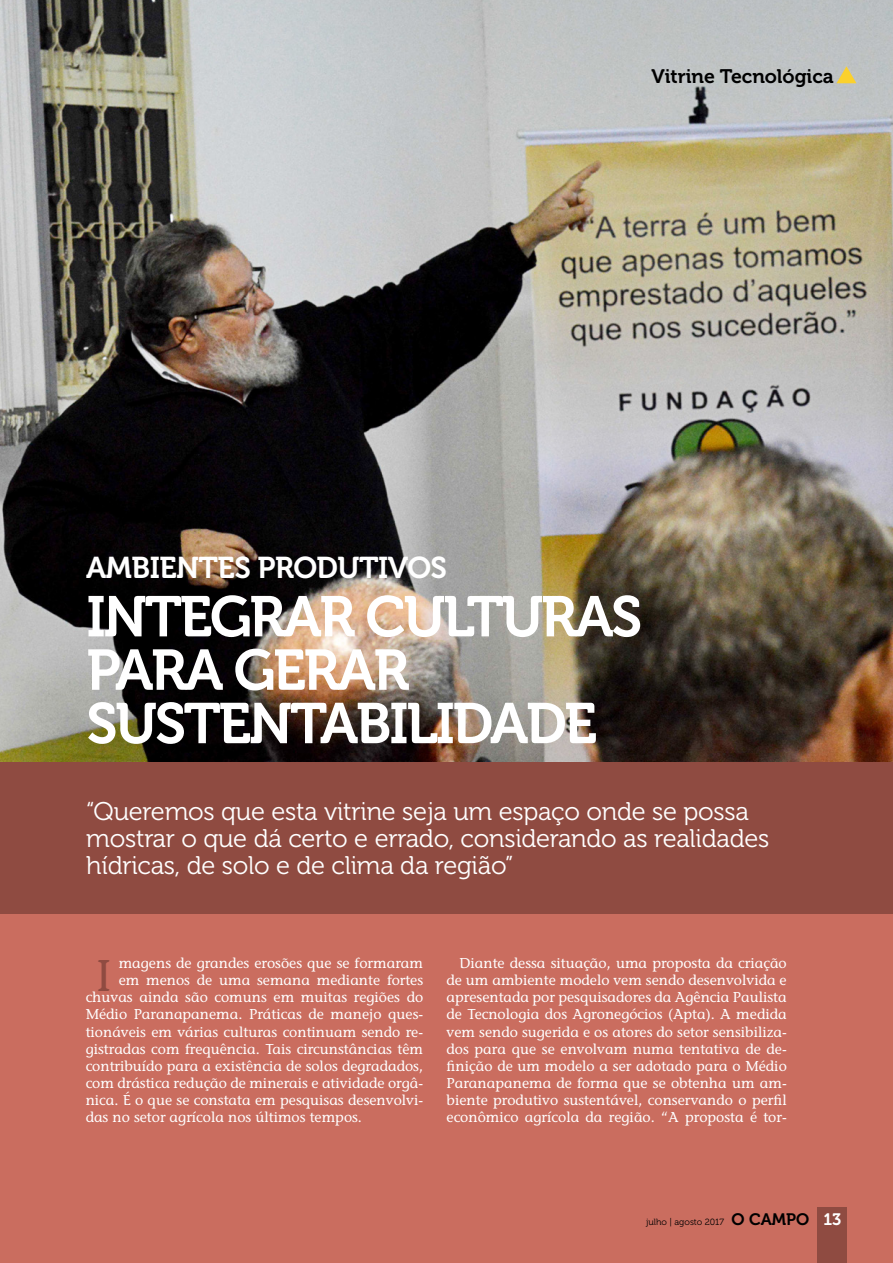
<style>
.page{position:relative;width:893px;height:1263px;background:#fff}
.page>*{position:absolute;margin:0;border:0;box-sizing:border-box;transform-origin:0 0}
.t1{font:57px/53.4px "Museo 700";letter-spacing:-.045em;color:#fff}
.t2{font:44.25px "Stone Informal";color:#8f4b41}
.t3{font:30px "Museo 700";color:#fff}
.t4{font:25.5px/27px "Museo 300";letter-spacing:-.01em;color:#fff}
.t5{font:19.5px "Museo 700";color:#000}
.t6{font:14.25px/17.1px "Stone Informal";color:#fff;text-align:justify}
.t7{font:9px "Museo 300";color:#000}
.s1{font-family:"Museo 700";font-size:16.5px}
.s2{font-family:"Museo 700";font-size:16.5px;color:#fff}
</style>
<div class="page">
<div style="left:0;top:802px;width:893px;height:461px;background:#ca6d5f"></div>
<img style="left:0;top:0;width:893px;height:762px">
<div style="left:0;top:762px;width:893px;height:151px;background:#8f4b41"></div>
<div style="left:817px;top:1207px;width:30px;height:56px;background:#8f4b41"></div>
<svg style="left:836px;top:66px;width:20px;height:17px"></svg>
<h3 class="t5" style="left:651px;top:65px;width:184px">VITRINE TECNOLÓGICA</h3>
<h3 class="t3" style="left:86px;top:551px;width:81px">AMBIENTES</h3>
<h3 class="t3" style="left:258px;top:551px;width:38px">PRODUTIVOS</h3>
<h1 class="t1" style="left:86px;top:591px;width:557px">INTEGRAR CULTURAS<br>PARA GERAR<br>SUSTENTABILIDADE</h1>
<h3 class="t4" style="left:86px;top:798px;width:685px">“Queremos que esta vitrine seja um espaço onde se possa mostrar o que dá certo e errado, considerando as realidades hídricas, de solo e de clima da região”</h3>
<h2 class="t2" style="left:96px;top:948px;width:17px">I</h2>
<p class="t6" style="left:119px;top:954px;width:306px">magens de grandes erosões que se formaram</p>
<p class="t6" style="left:119px;top:972px;width:306px">em menos de uma semana mediante fortes</p>
<p class="t6" style="left:86px;top:989px;width:339px">chuvas ainda são comuns em muitas regiões do</p>
<p class="t6" style="left:86px;top:1006px;width:339px">Médio Paranapanema. Práticas de manejo ques-</p>
<p class="t6" style="left:86px;top:1023px;width:339px">tionáveis em várias culturas continuam sendo re-</p>
<p class="t6" style="left:86px;top:1040px;width:339px">gistradas com frequência. Tais circunstâncias têm</p>
<p class="t6" style="left:86px;top:1057px;width:339px">contribuído para a existência de solos degradados,</p>
<p class="t6" style="left:86px;top:1074px;width:339px">com drástica redução de minerais e atividade orgâ-</p>
<p class="t6" style="left:86px;top:1091px;width:339px">nica. É o que se constata em pesquisas desenvolvi-</p>
<p class="t6" style="left:86px;top:1108px;width:278px">das no setor agrícola nos últimos tempos.</p>
<p class="t6" style="left:447px;top:954px;width:342px;text-indent:13px">Diante dessa situação, uma proposta da criação de um ambiente modelo vem sendo desenvolvida e apresentada por pesquisadores da Agência Paulista de Tecnologia dos Agronegócios (Apta). A medida vem sendo sugerida e os atores do setor sensibiliza&shy;dos para que se envolvam numa tentativa de de&shy;finição de um modelo a ser adotado para o Médio Paranapanema de forma que se obtenha um am&shy;biente produtivo sustentável, conservando o perfil econômico agrícola da região. “A proposta é tor-</p>
<p class="t7" style="left:646px;top:1217px;width:197px">julho | agosto 2017 <span class="s1">O CAMPO</span> <span class="s2">13</span></p>
<p class="t7" style="left:651px;top:1217px;width:53px">março | abril</p>
</div>
